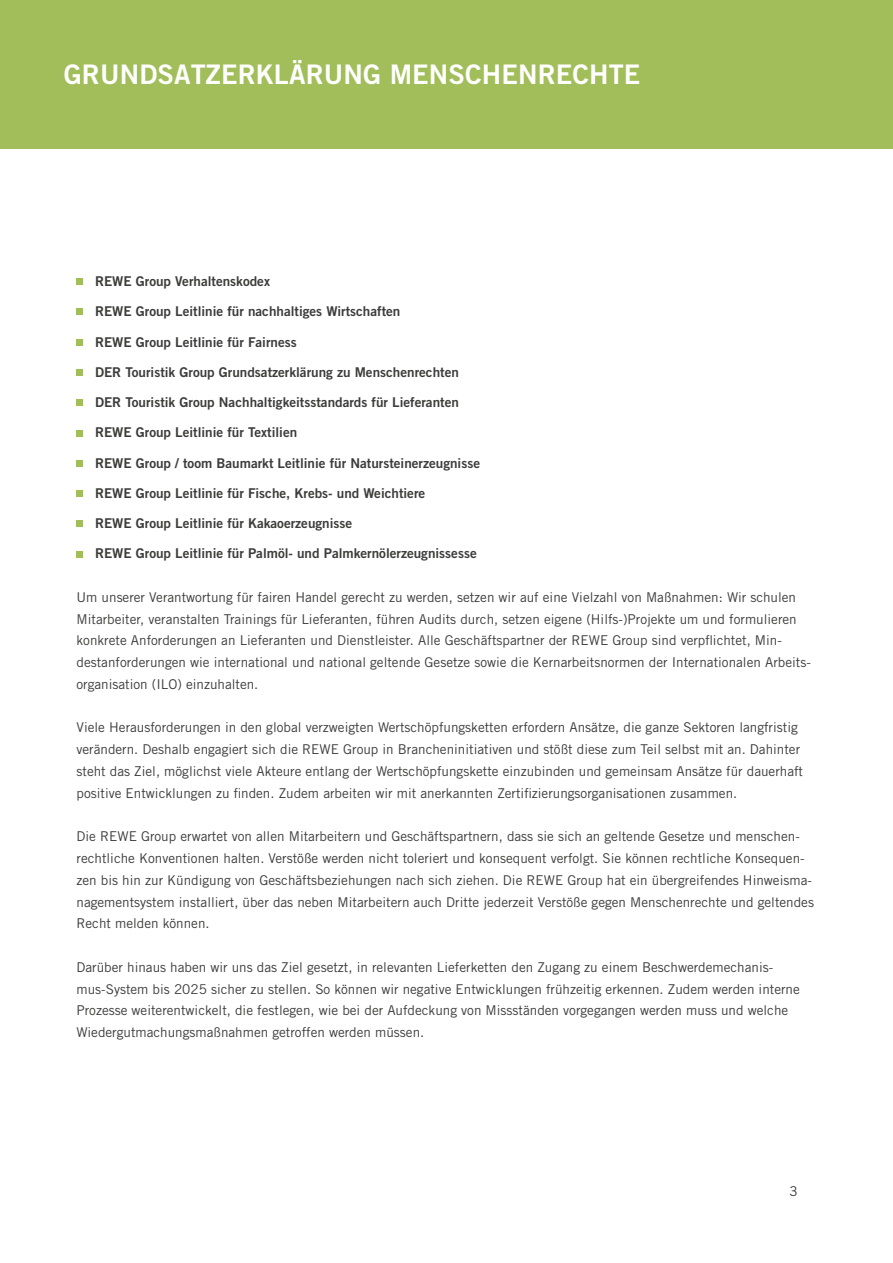
<style>
.page{position:relative;width:893px;height:1263px;background:#fff}
.page>*{position:absolute;margin:0;border:0;box-sizing:border-box;transform-origin:0 0}
.t1{font:27px "Trade Gothic LT Std Bd 2";letter-spacing:.005em;color:#fff}
.t2{font:13.5px/21.8px "Trade Gothic LT Std";color:#3c3c3b}
.t3{font:13.5px "Trade Gothic LT Std Bd 2";color:#3c3c3b}
</style>
<div class="page">
<div style="left:77px;top:278px;width:6px;height:7px;background:#a1be5a"></div>
<svg style="left:77px;top:309px;width:6px;height:6px"></svg>
<svg style="left:77px;top:339px;width:6px;height:6px"></svg>
<div style="left:77px;top:369px;width:6px;height:7px;background:#a1be5a"></div>
<svg style="left:77px;top:400px;width:6px;height:6px"></svg>
<svg style="left:77px;top:430px;width:6px;height:6px"></svg>
<svg style="left:77px;top:460px;width:6px;height:6px"></svg>
<div style="left:77px;top:490px;width:6px;height:7px;background:#a1be5a"></div>
<svg style="left:77px;top:521px;width:6px;height:6px"></svg>
<svg style="left:77px;top:551px;width:6px;height:6px"></svg>
<div style="left:0;top:0;width:893px;height:148px;background:#a1be5a"></div>
<h1 class="t1" style="left:64px;top:58px;width:578px">GRUNDSATZERKLÄRUNG MENSCHENRECHTE</h1>
<p class="t3" style="left:95px;top:273px;width:177px">REWE Group Verhaltenskodex</p>
<p class="t3" style="left:95px;top:303px;width:307px">REWE Group Leitlinie für nachhaltiges Wirtschaften</p>
<p class="t3" style="left:95px;top:333px;width:203px">REWE Group Leitlinie für Fairness</p>
<p class="t3" style="left:95px;top:364px;width:365px">DER Touristik Group Grundsatzerklärung zu Menschenrechten</p>
<p class="t3" style="left:95px;top:394px;width:365px">DER Touristik Group Nachhaltigkeitsstandards für Lieferanten</p>
<p class="t3" style="left:95px;top:424px;width:204px">REWE Group Leitlinie für Textilien</p>
<p class="t3" style="left:95px;top:454px;width:387px">REWE Group / toom Baumarkt Leitlinie für Natursteinerzeugnisse</p>
<p class="t3" style="left:95px;top:485px;width:332px">REWE Group Leitlinie für Fische, Krebs- und Weichtiere</p>
<p class="t3" style="left:95px;top:515px;width:259px">REWE Group Leitlinie für Kakaoerzeugnisse</p>
<p class="t3" style="left:95px;top:545px;width:383px">REWE Group Leitlinie für Palmöl- und Palmkernölerzeugnissesse</p>
<p class="t2" style="left:77px;top:586px;width:736px">Um unserer Verantwortung für fairen Handel gerecht zu werden, setzen wir auf eine Vielzahl von Maßnahmen: Wir schulen Mitarbeiter, veranstalten Trainings für Lieferanten, führen Audits durch, setzen eigene (Hilfs-)Projekte um und formulieren konkrete Anforderungen an Lieferanten und Dienstleister. Alle Geschäftspartner der REWE Group sind verpflichtet, Min&shy;destanforderungen wie international und national geltende Gesetze sowie die Kernarbeitsnormen der Internationalen Arbeits&shy;organisation (ILO) einzuhalten.</p>
<p class="t2" style="left:77px;top:717px;width:728px">Viele Herausforderungen in den global verzweigten Wertschöpfungsketten erfordern Ansätze, die ganze Sektoren langfristig verändern. Deshalb engagiert sich die REWE Group in Brancheninitiativen und stößt diese zum Teil selbst mit an. Dahinter steht das Ziel, möglichst viele Akteure entlang der Wertschöpfungskette einzubinden und gemeinsam Ansätze für dauerhaft positive Entwicklungen zu finden. Zudem arbeiten wir mit anerkannten Zertifizierungsorganisationen zusammen.</p>
<p class="t2" style="left:77px;top:825px;width:739px">Die REWE Group erwartet von allen Mitarbeitern und Geschäftspartnern, dass sie sich an geltende Gesetze und menschen&shy;rechtliche Konventionen halten. Verstöße werden nicht toleriert und konsequent verfolgt. Sie können rechtliche Konsequen&shy;zen bis hin zur Kündigung von Geschäftsbeziehungen nach sich ziehen. Die REWE Group hat ein übergreifendes Hinweisma&shy;nagementsystem installiert, über das neben Mitarbeitern auch Dritte jederzeit Verstöße gegen Menschenrechte und geltendes Recht melden können.</p>
<p class="t2" style="left:77px;top:956px;width:725px">Darüber hinaus haben wir uns das Ziel gesetzt, in relevanten Lieferketten den Zugang zu einem Beschwerdemechanis&shy;mus-System bis 2025 sicher zu stellen. So können wir negative Entwicklungen frühzeitig erkennen. Zudem werden interne Prozesse weiterentwickelt, die festlegen, wie bei der Aufdeckung von Missständen vorgegangen werden muss und welche Wiedergutmachungsmaßnahmen getroffen werden müssen.</p>
<p class="t2" style="left:789px;top:1180px;width:10px">3</p>
</div>
